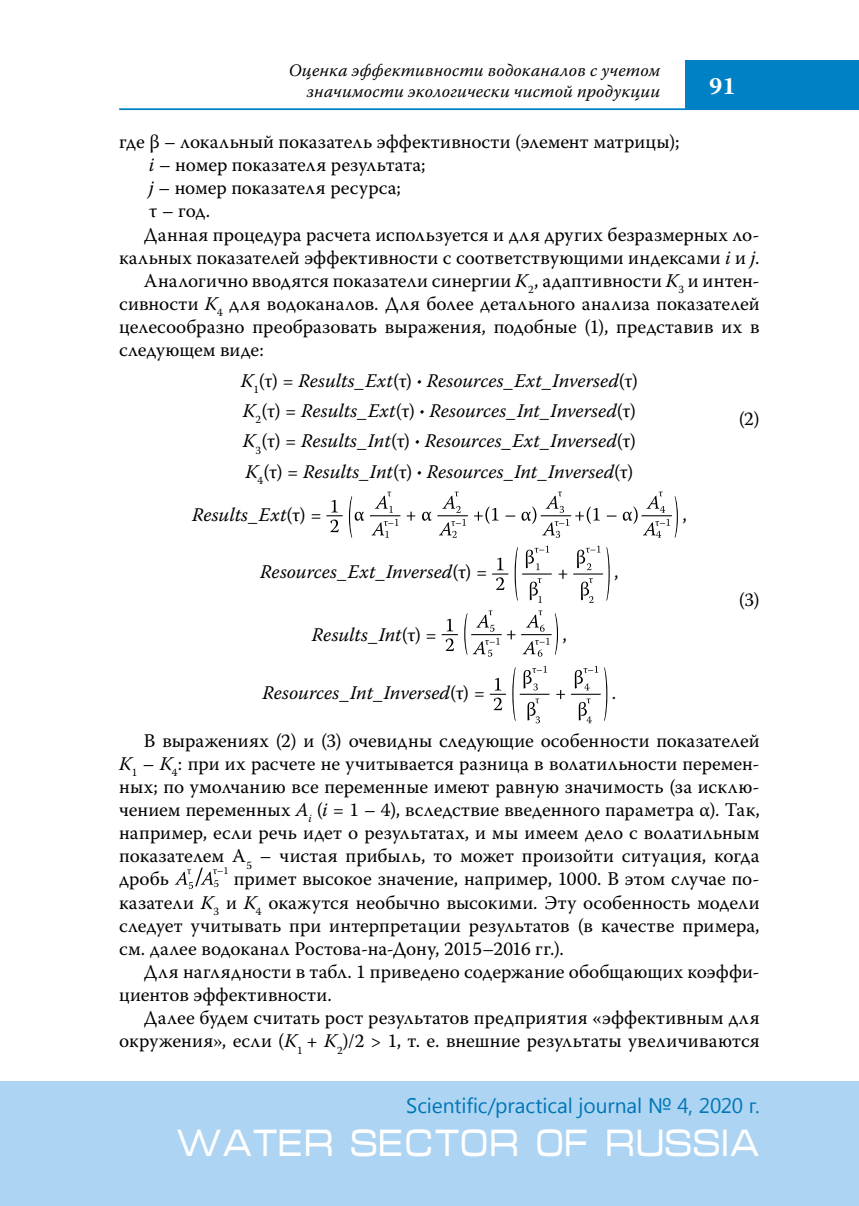
<style>
.page{position:relative;width:859px;height:1206px;background:#fff}
.page>*{position:absolute;margin:0;border:0;box-sizing:border-box;transform-origin:0 0}
.t1{font:38.5px "Micra C";color:#fff;scale:.83 1}
.t2{font:700 24.5px "Warnock Pro";color:#fff}
.t3{font:21px "Segoe UI";letter-spacing:-.005em;color:#0077b6}
.t4{font:19.25px/23.1px "Warnock Pro";letter-spacing:.005em;color:#000;text-align:justify}
.t5{font:italic 19.25px/30.3px "Warnock Pro";color:#000;text-align:justify}
.t6{font:italic 17.5px/21px "Warnock Pro";letter-spacing:.005em;color:#000;text-align:right}
.s1{font-style:italic}
.s2{font-style:normal}
.s3{font-weight:700;font-style:normal;font-size:21px}
</style>
<div class="page">
<hr style="left:119px;top:108px;width:739px;height:2px;background:#0080c5">
<div style="left:685px;top:60px;width:173px;height:50px;background:#0080c5"></div>
<div style="left:0;top:1081px;width:858px;height:124px;background:#add4f3"></div>
<svg style="left:406px;top:511px;width:9px;height:10px"></svg>
<svg style="left:422px;top:512px;width:9px;height:8px"></svg>
<svg style="left:474px;top:506px;width:24px;height:18px"></svg>
<svg style="left:326px;top:500px;width:17px;height:32px"></svg>
<svg style="left:349px;top:491px;width:51px;height:47px"></svg>
<svg style="left:437px;top:491px;width:31px;height:47px"></svg>
<svg style="left:521px;top:491px;width:78px;height:47px"></svg>
<svg style="left:622px;top:491px;width:55px;height:47px"></svg>
<svg style="left:492px;top:557px;width:16px;height:33px"></svg>
<svg style="left:514px;top:545px;width:38px;height:58px"></svg>
<svg style="left:558px;top:545px;width:51px;height:58px"></svg>
<svg style="left:441px;top:618px;width:17px;height:33px"></svg>
<svg style="left:464px;top:610px;width:94px;height:46px"></svg>
<svg style="left:489px;top:678px;width:17px;height:32px"></svg>
<svg style="left:512px;top:666px;width:37px;height:57px"></svg>
<svg style="left:556px;top:666px;width:51px;height:57px"></svg>
<svg style="left:175px;top:867px;width:53px;height:21px"></svg>
<p class="t6" style="left:289px;top:59px;width:373px">Оценка эффективности водоканалов с учетом значимости экологически чистой продукции</p>
<p class="t2" style="left:708px;top:71px;width:28px">91</p>
<p class="t4" style="left:119px;top:130px;width:561px">где β – локальный показатель эффективности (элемент матрицы);</p>
<p class="t4" style="left:149px;top:153px;width:278px"><span class="s1">i</span> – номер показателя результата;</p>
<p class="t4" style="left:149px;top:176px;width:253px"><span class="s1">j</span> – номер показателя ресурса;</p>
<p class="t4" style="left:149px;top:199px;width:63px">τ – год.</p>
<p class="t4" style="left:144px;top:222px;width:617px">Данная процедура расчета используется и для других безразмерных ло-</p>
<p class="t4" style="left:119px;top:245px;width:641px">кальных показателей эффективности с соответствующими индексами <span class="s1">i</span> и <span class="s1">j</span>.</p>
<p class="t4" style="left:144px;top:268px;width:617px">Аналогично вводятся показатели синергии <span class="s1">K</span><sub>2</sub>, адаптивности <span class="s1">K</span><sub>3</sub> и интен-</p>
<p class="t4" style="left:119px;top:292px;width:641px">сивности <span class="s1">K</span><sub>4</sub> для водоканалов. Для более детального анализа показателей</p>
<p class="t4" style="left:119px;top:315px;width:641px">целесообразно преобразовать выражения, подобные (1), представив их в</p>
<p class="t4" style="left:119px;top:338px;width:146px">следующем виде:</p>
<p class="t5" style="left:241px;top:365px;width:398px">K<sub>1</sub><span class="s2">(τ) =</span> Results_Ext<span class="s2">(τ)</span> <span class="s3">∙</span> Resources_Ext_Inversed<span class="s2">(τ)<br></span>K<sub>2</sub><span class="s2">(τ) =</span> Results_Ext<span class="s2">(τ)</span> <span class="s3">∙</span> Resources_Int_Inversed<span class="s2">(τ)<br></span>K<sub>3</sub><span class="s2">(τ) =</span> Results_Int<span class="s2">(τ)</span> <span class="s3">∙</span> Resources_Ext_Inversed<span class="s2">(τ)<br></span>K<sub>4</sub><span class="s2">(τ) =</span> Results_Int<span class="s2">(τ)</span> <span class="s3">∙</span> Resources_Int_Inversed<span class="s2">(τ)</span></p>
<p class="t5" style="left:192px;top:499px;width:131px">Results_Ext<span class="s2">(τ) =</span></p>
<p class="t4" style="left:682px;top:502px;width:6px">,</p>
<p class="t4" style="left:738px;top:407px;width:22px">(2)</p>
<p class="t5" style="left:260px;top:556px;width:228px">Resources_Ext_Inversed<span class="s2">(τ) =</span></p>
<p class="t4" style="left:614px;top:560px;width:6px">,</p>
<p class="t5" style="left:312px;top:619px;width:127px">Results_Int<span class="s2">(τ) =</span></p>
<p class="t4" style="left:562px;top:622px;width:6px">,</p>
<p class="t4" style="left:738px;top:587px;width:22px">(3)</p>
<p class="t5" style="left:262px;top:677px;width:224px">Resources_Int_Inversed<span class="s2">(τ) =</span></p>
<p class="t4" style="left:611px;top:680px;width:6px">.</p>
<p class="t4" style="left:119px;top:728px;width:642px;text-indent:25px">В выражениях (2) и (3) очевидны следующие особенности показателей <span class="s1">K</span><sub>1</sub> – <span class="s1">K</span><sub>4</sub>: при их расчете не учитывается разница в волатильности перемен&shy;ных; по умолчанию все переменные имеют равную значимость (за исклю&shy;чением переменных <span class="s1">A</span><sub>i</sub> (<span class="s1">i</span> = 1 – 4), вследствие введенного параметра α). Так, например, если речь идет о результатах, и мы имеем дело с волатильным показателем A<sub>5</sub> – чистая прибыль, то может произойти ситуация, когда дробь</p>
<p class="t4" style="left:119px;top:867px;width:641px;text-indent:114px">примет высокое значение, например, 1000. В этом случае по&shy;казатели <span class="s1">K</span><sub>3</sub> и <span class="s1">K</span><sub>4</sub> окажутся необычно высокими. Эту особенность модели следует учитывать при интерпретации результатов (в качестве примера, см. далее водоканал Ростова-на-Дону, 2015–2016 гг.).</p>
<p class="t4" style="left:119px;top:959px;width:641px;text-indent:25px">Для наглядности в табл. 1 приведено содержание обобщающих коэффи&shy;циентов эффективности.</p>
<p class="t4" style="left:119px;top:1005px;width:641px;text-align:right">Далее будем считать рост результатов предприятия «эффективным для окружения», если (<span class="s1">K</span><sub>1</sub> + <span class="s1">K</span><sub>2</sub>)/2 &gt; 1, т. е. внешние результаты увеличиваются</p>
<p class="t3" style="left:406px;top:1090px;width:354px">scientific/practical journal № 4, 2020 г.</p>
<h1 class="t1" style="left:175px;top:1126px;width:705px">WATER SECTOR OF RUSSIA</h1>
</div>
